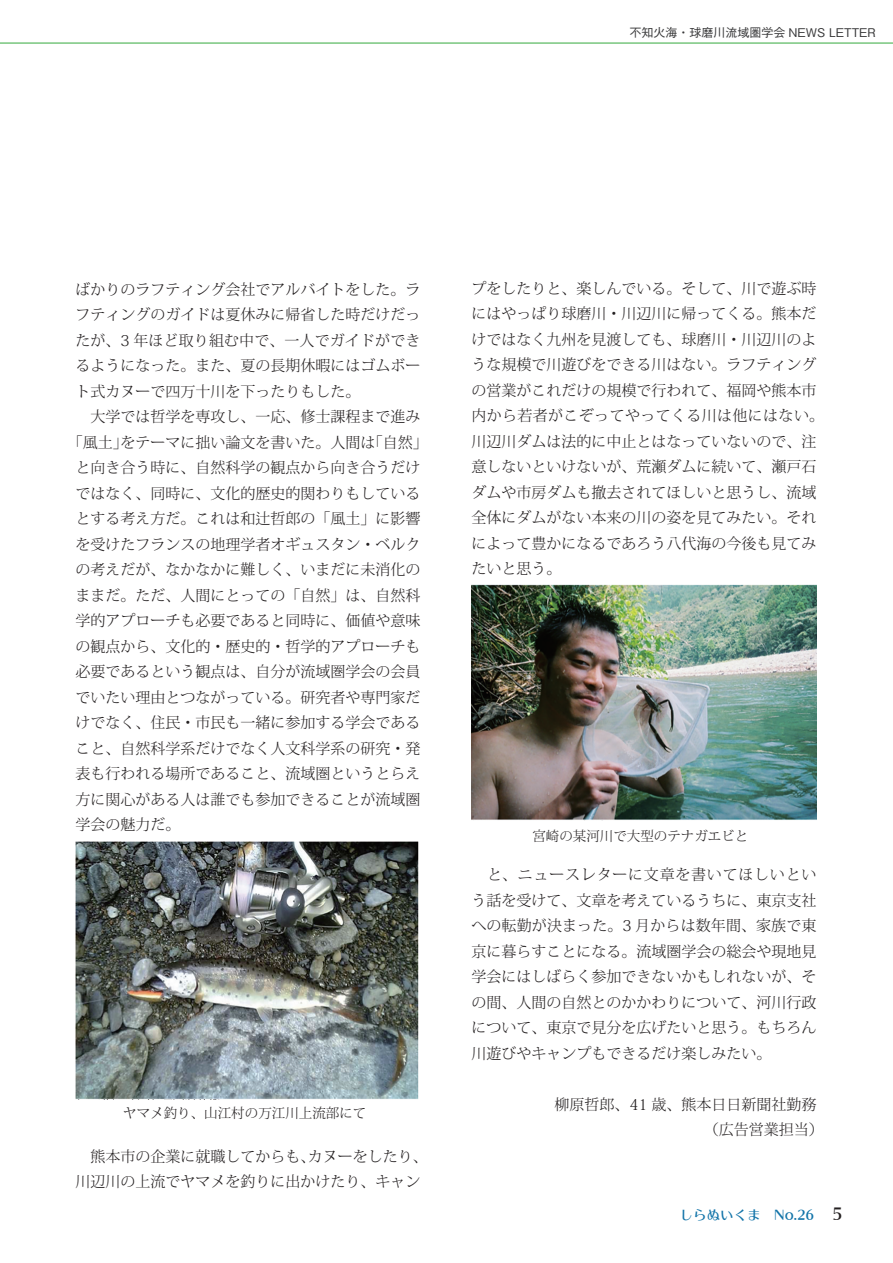
<style>
.page{position:relative;width:893px;height:1263px;background:#fff}
.page>*{position:absolute;margin:0;border:0;box-sizing:border-box;transform-origin:0 0}
.t1{font:300 15px/25.5px "Koz Min Pr 6 N";color:#231f20}
.t2{font:300 13.5px "Koz Min Pr 6 N";color:#231f20}
.t3{font:13.5px "Kan 412 Typos Std";color:#1274a9}
.t4{font:500 12px "Gothic BBB Pr 6 N";color:#383839}
.s1{font-size:13.8px;color:#231f20}
.s2{font-size:16.5px;color:#231f20}
</style>
<div class="page">
<hr style="left:0;top:43px;width:893px;height:1px;background:#40ae49">
<img style="left:75px;top:842px;width:344px;height:258px">
<img style="left:471px;top:585px;width:345px;height:236px">
<p class="t4" style="left:629px;top:23px;width:248px">不知火海・球磨川流域圏学会 NEWS LETTER</p>
<p class="t1" style="left:75px;top:277px;width:346px">ばかりのラフティング会社でアルバイトをした。ラ</p>
<p class="t1" style="left:75px;top:302px;width:346px">フティングのガイドは夏休みに帰省した時だけだっ</p>
<p class="t1" style="left:75px;top:328px;width:347px">たが、3 年ほど取り組む中で、一人でガイドができ</p>
<p class="t1" style="left:75px;top:353px;width:346px">るようになった。また、夏の長期休暇にはゴムボー</p>
<p class="t1" style="left:75px;top:379px;width:286px">ト式カヌーで四万十川を下ったりもした。</p>
<p class="t1" style="left:75px;top:404px;width:346px">　大学では哲学を専攻し、一応、修士課程まで進み</p>
<p class="t1" style="left:68px;top:430px;width:361px">「風土」をテーマに拙い論文を書いた。人間は「自然」</p>
<p class="t1" style="left:75px;top:455px;width:346px">と向き合う時に、自然科学の観点から向き合うだけ</p>
<p class="t1" style="left:75px;top:481px;width:346px">ではなく、同時に、文化的歴史的関わりもしている</p>
<p class="t1" style="left:75px;top:506px;width:346px">とする考え方だ。これは和辻哲郎の「風土」に影響</p>
<p class="t1" style="left:75px;top:532px;width:346px">を受けたフランスの地理学者オギュスタン・ベルク</p>
<p class="t1" style="left:75px;top:557px;width:346px">の考えだが、なかなかに難しく、いまだに未消化の</p>
<p class="t1" style="left:75px;top:583px;width:346px">ままだ。ただ、人間にとっての「自然」は、自然科</p>
<p class="t1" style="left:75px;top:608px;width:346px">学的アプローチも必要であると同時に、価値や意味</p>
<p class="t1" style="left:75px;top:634px;width:346px">の観点から、文化的・歴史的・哲学的アプローチも</p>
<p class="t1" style="left:75px;top:659px;width:346px">必要であるという観点は、自分が流域圏学会の会員</p>
<p class="t1" style="left:75px;top:685px;width:346px">でいたい理由とつながっている。研究者や専門家だ</p>
<p class="t1" style="left:75px;top:710px;width:346px">けでなく、住民・市民も一緒に参加する学会である</p>
<p class="t1" style="left:75px;top:736px;width:346px">こと、自然科学系だけでなく人文科学系の研究・発</p>
<p class="t1" style="left:75px;top:761px;width:346px">表も行われる場所であること、流域圏というとらえ</p>
<p class="t1" style="left:75px;top:787px;width:346px">方に関心がある人は誰でも参加できることが流域圏</p>
<p class="t1" style="left:75px;top:812px;width:106px">学会の魅力だ。</p>
<p class="t2" style="left:123px;top:1106px;width:244px">ヤマメ釣り、山江村の万江川上流部にて</p>
<p class="t1" style="left:75px;top:1144px;width:354px">　熊本市の企業に就職してからも、カヌーをしたり、川辺川の上流でヤマメを釣りに出かけたり、キャン</p>
<p class="t1" style="left:471px;top:276px;width:354px">プをしたりと、楽しんでいる。そして、川で遊ぶ時にはやっぱり球磨川・川辺川に帰ってくる。熊本だけではなく九州を見渡しても、球磨川・川辺川のような規模で川遊びをできる川はない。ラフティングの営業がこれだけの規模で行われて、福岡や熊本市内から若者がこぞってやってくる川は他にはない。川辺川ダムは法的に中止とはなっていないので、注意しないといけないが、荒瀬ダムに続いて、瀬戸石ダムや市房ダムも撤去されてほしいと思うし、流域全体にダムがない本来の川の姿を見てみたい。それによって豊かになるであろう八代海の今後も見てみたいと思う。</p>
<p class="t2" style="left:532px;top:828px;width:217px">宮崎の某河川で大型のテナガエビと</p>
<p class="t1" style="left:471px;top:862px;width:347px;text-align:justify;text-indent:16px">と、ニュースレターに文章を書いてほしいという話を受けて、文章を考えているうちに、東京支社への転勤が決まった。3 月からは数年間、家族で東京に暮らすことになる。流域圏学会の総会や現地見学会にはしばらく参加できないかもしれないが、その間、人間の自然とのかかわりについて、河川行政について、東京で見分を広げたいと思う。もちろん川遊びやキャンプもできるだけ楽しみたい。</p>
<p class="t1" style="left:704px;top:1092px;width:122px;text-indent:-150px">柳原哲郎、41 歳、熊本日日新聞社勤務（広告営業担当）</p>
<p class="t3" style="left:680px;top:1207px;width:165px">しらぬいくま　No.26 <span class="s1">　</span><span class="s2">5</span></p>
</div>
